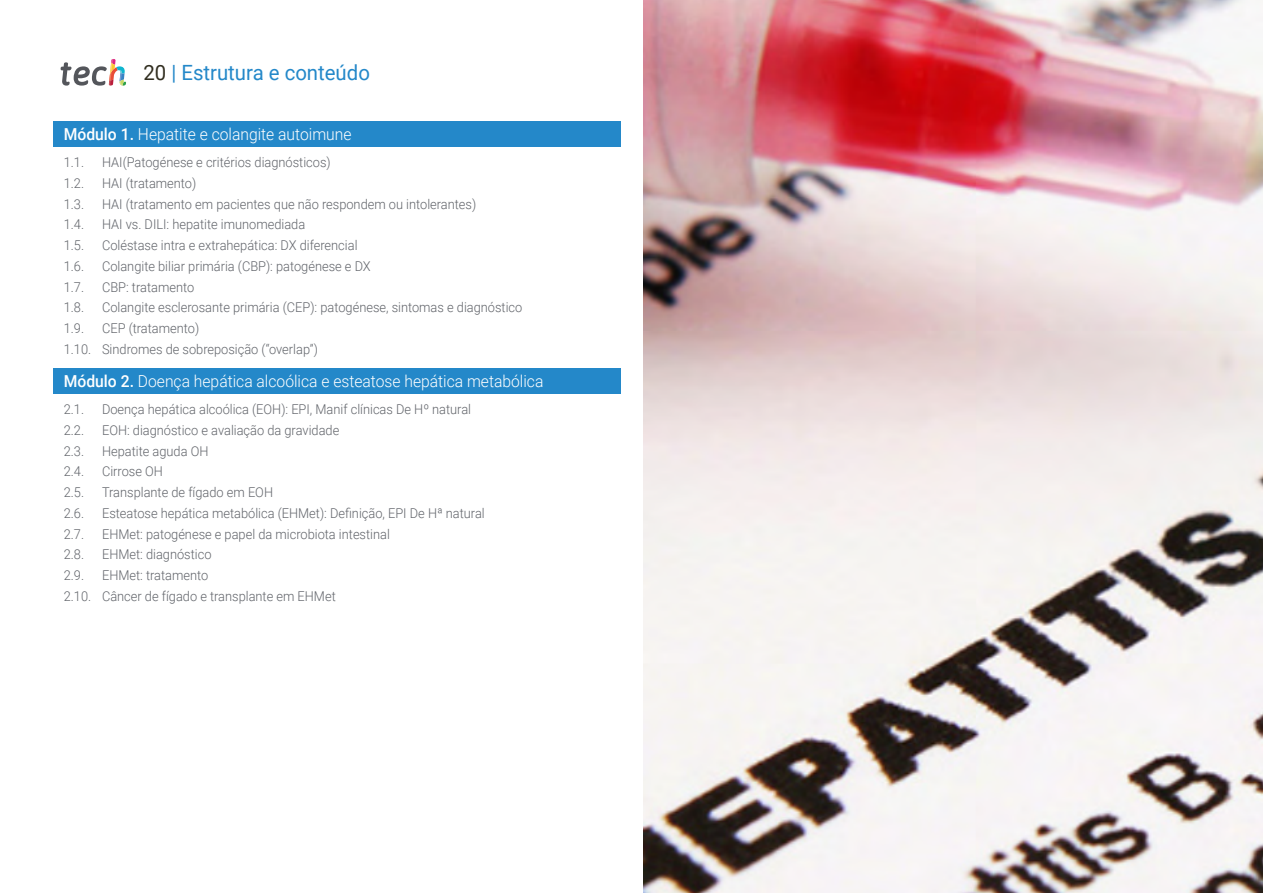
<style>
.page{position:relative;width:1263px;height:893px;background:#fff}
.page>*{position:absolute;margin:0;border:0;box-sizing:border-box;transform-origin:0 0}
.t1{font:21px "Roboto";color:#2488c9}
.t2{font:300 16.5px "Roboto";color:#fff;scale:.95 1}
.t3{font:300 13.5px/20.7px "Roboto";color:#61646a;scale:.95 1}
.s1{color:#312e20}
.s2{font-weight:500}
</style>
<div class="page">
<div style="left:53px;top:121px;width:568px;height:25px;background:#2488c9"></div>
<div style="left:53px;top:368px;width:568px;height:25px;background:#2488c9"></div>
<svg style="left:61px;top:59px;width:65px;height:27px"></svg>
<img style="left:643px;top:0;width:620px;height:893px">
<h1 class="t1" style="left:144px;top:57px;width:228px"><span class="s1">20</span> | Estrutura e conteúdo</h1>
<p class="t2" style="left:64px;top:123px;width:304px"><span class="s2">Módulo 1.</span> Hepatite e colangite autoimune</p>
<p class="t3" style="left:64px;top:151px;width:23px">1.1.</p>
<p class="t3" style="left:102px;top:151px;width:242px">HAI(Patogénese e critérios diagnósticos)</p>
<p class="t3" style="left:64px;top:172px;width:23px">1.2.</p>
<p class="t3" style="left:102px;top:172px;width:101px">HAI (tratamento)</p>
<p class="t3" style="left:64px;top:193px;width:23px">1.3.</p>
<p class="t3" style="left:102px;top:193px;width:395px">HAI (tratamento em pacientes que não respondem ou intolerantes)</p>
<p class="t3" style="left:64px;top:214px;width:23px">1.4.</p>
<p class="t3" style="left:102px;top:214px;width:215px">HAI vs. DILI: hepatite imunomediada</p>
<p class="t3" style="left:64px;top:234px;width:23px">1.5.</p>
<p class="t3" style="left:102px;top:234px;width:270px">Coléstase intra e extrahepática: DX diferencial</p>
<p class="t3" style="left:64px;top:255px;width:23px">1.6.</p>
<p class="t3" style="left:102px;top:255px;width:284px">Colangite biliar primária (CBP): patogénese e DX</p>
<p class="t3" style="left:64px;top:276px;width:23px">1.7.</p>
<p class="t3" style="left:102px;top:276px;width:99px">CBP: tratamento</p>
<p class="t3" style="left:64px;top:297px;width:23px">1.8.</p>
<p class="t3" style="left:102px;top:297px;width:444px">Colangite esclerosante primária (CEP): patogénese, sintomas e diagnóstico</p>
<p class="t3" style="left:64px;top:317px;width:23px">1.9.</p>
<p class="t3" style="left:64px;top:317px;width:269px;text-indent:38px">CEP (tratamento)<br>1.10. Sindromes de sobreposição (“overlap”)</p>
<p class="t2" style="left:64px;top:370px;width:506px"><span class="s2">Módulo 2.</span> Doença hepática alcoólica e esteatose hepática metabólica</p>
<p class="t3" style="left:64px;top:398px;width:23px">2.1.</p>
<p class="t3" style="left:102px;top:398px;width:390px">Doença hepática alcoólica (EOH): EPI, Manif clínicas De Hº natural</p>
<p class="t3" style="left:64px;top:419px;width:23px">2.2.</p>
<p class="t3" style="left:102px;top:419px;width:251px">EOH: diagnóstico e avaliação da gravidade</p>
<p class="t3" style="left:64px;top:440px;width:23px">2.3.</p>
<p class="t3" style="left:102px;top:440px;width:114px">Hepatite aguda OH</p>
<p class="t3" style="left:64px;top:461px;width:23px">2.4.</p>
<p class="t3" style="left:102px;top:461px;width:66px">Cirrose OH</p>
<p class="t3" style="left:64px;top:481px;width:23px">2.5.</p>
<p class="t3" style="left:102px;top:481px;width:182px">Transplante de fígado em EOH</p>
<p class="t3" style="left:64px;top:502px;width:23px">2.6.</p>
<p class="t3" style="left:102px;top:502px;width:404px">Esteatose hepática metabólica (EHMet): Definição, EPI De Hª natural</p>
<p class="t3" style="left:64px;top:523px;width:23px">2.7.</p>
<p class="t3" style="left:102px;top:523px;width:304px">EHMet: patogénese e papel da microbiota intestinal</p>
<p class="t3" style="left:64px;top:544px;width:23px">2.8.</p>
<p class="t3" style="left:102px;top:544px;width:117px">EHMet: diagnóstico</p>
<p class="t3" style="left:64px;top:564px;width:23px">2.9.</p>
<p class="t3" style="left:64px;top:564px;width:288px;text-indent:38px">EHMet: tratamento<br>2.10. Câncer de fígado e transplante em EHMet</p>
</div>
